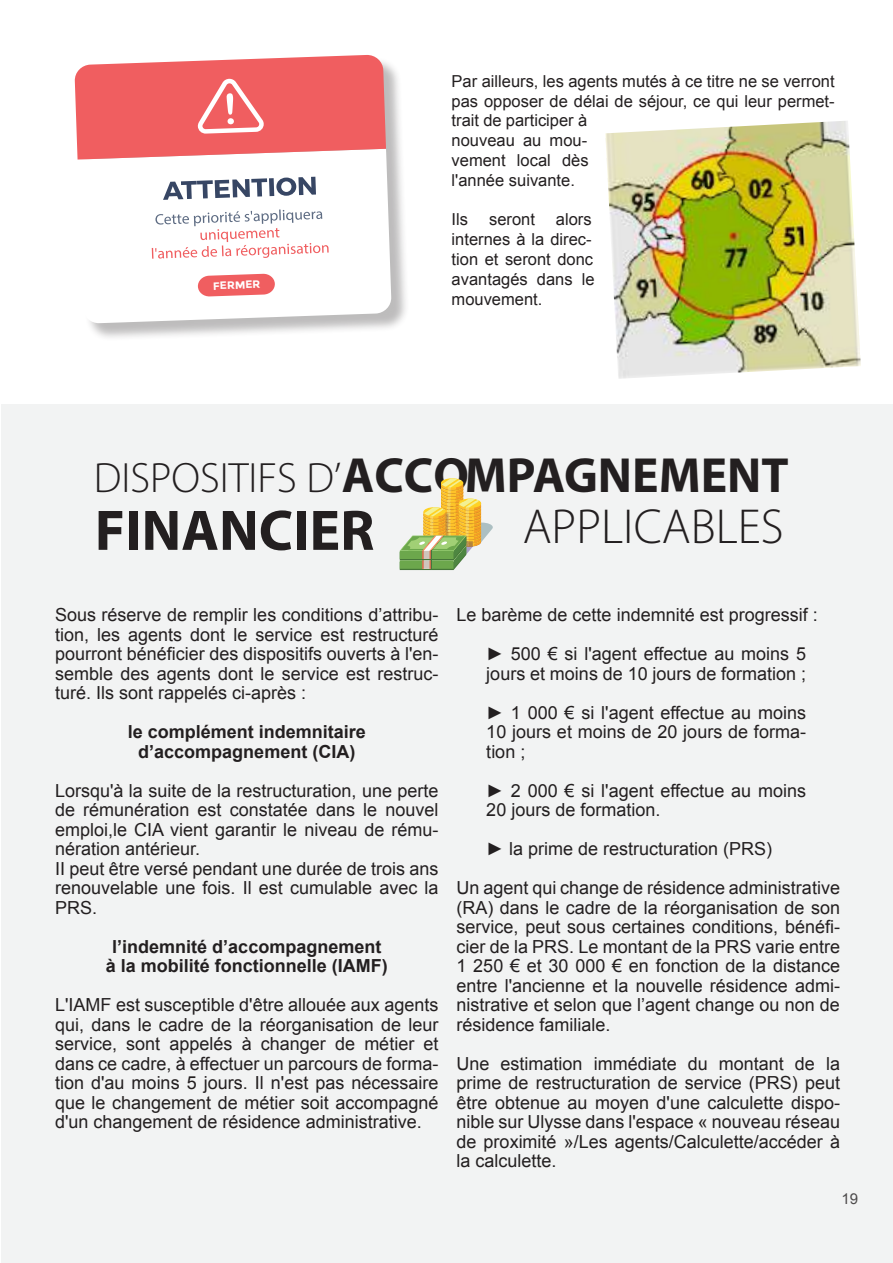
<style>
.page{position:relative;width:893px;height:1263px;background:#fff}
.page>*{position:absolute;margin:0;border:0;box-sizing:border-box;transform-origin:0 0}
.t1{font:700 57.6px "Myriad Pro";color:#231f20}
.t2{font:700 49.65px "Myriad Pro";color:#231f20}
.t3{font:300 49.35px "Myriad Pro";color:#231f20}
.t4{font:18px/19.5px "Arial";color:#231f20}
.t5{font:700 18px/19.5px "Arial";color:#231f20;text-align:center}
.t6{font:16.5px/19.8px "Arial";color:#231f20}
.t7{font:15px "Arial";color:#231f20}
.t8{font:700 10.65px "Montserrat";color:#fff}
.s1{font-weight:300;font-size:42.6px}
</style>
<div class="page">
<div style="left:1px;top:404px;width:892px;height:859px;background:#f2f3f3"></div>
<svg style="left:400px;top:478px;width:93px;height:92px"></svg>
<img style="left:442px;top:496px;width:39px;height:36px">
<img style="left:605px;top:121px;width:256px;height:258px">
<div style="left:77px;top:57px;width:333px;height:285px;background:#231f20;opacity:.3"></div>
<svg style="left:78px;top:149px;width:313px;height:174px"></svg>
<svg style="left:152px;top:209px;width:177px;height:50px"></svg>
<svg style="left:163px;top:177px;width:153px;height:23px"></svg>
<svg style="left:198px;top:274px;width:77px;height:23px;background:#f27778"></svg>
<svg style="left:75px;top:55px;width:311px;height:105px;background:#f17475"></svg>
<p class="t8" style="left:213px;top:279px;width:49px;rotate:-2deg">FERMER</p>
<p class="t6" style="left:452px;top:71px;width:385px">Par ailleurs, les agents mutés à ce titre ne se verront pas opposer de délai de séjour, ce qui leur permet&shy;trait de participer à<br>nouveau au mou-<br>vement local dès<br>l'année suivante.</p>
<p class="t6" style="left:452px;top:210px;width:18px">Ils</p>
<p class="t6" style="left:489px;top:210px;width:47px">seront</p>
<p class="t6" style="left:452px;top:210px;width:145px;text-indent:104px">alors internes à la direc&shy;tion et seront donc avantagés dans le mouvement.</p>
<h2 class="t2" style="left:94px;top:443px;width:696px"><span class="s1">DISPOSITIFS D’</span>ACCOMPAGNEMENT</h2>
<h3 class="t3" style="left:523px;top:497px;width:263px">APPLICABLES</h3>
<h1 class="t1" style="left:95px;top:493px;width:281px">FINANCIER</h1>
<p class="t4" style="left:55px;top:605px;width:385px;text-align:justify">Sous réserve de remplir les conditions d’attribu&shy;tion, les agents dont le service est restructuré pourront bénéficier des dispositifs ouverts à l'en&shy;semble des agents dont le service est restruc&shy;turé. Ils sont rappelés ci-après :</p>
<p class="t5" style="left:128px;top:723px;width:240px">le complément indemnitaire d’accompagnement (CIA)</p>
<p class="t4" style="left:55px;top:781px;width:385px">Lorsqu'à la suite de la restructuration, une perte de rémunération est constatée dans le nouvel emploi,le CIA vient garantir le niveau de rému&shy;nération antérieur.<br>II peut être versé pendant une durée de trois ans renouvelable une fois. Il est cumulable avec la PRS.</p>
<p class="t5" style="left:106px;top:937px;width:284px">l’indemnité d’accompagnement à la mobilité fonctionnelle (IAMF)</p>
<p class="t4" style="left:55px;top:995px;width:385px;text-align:justify">L'IAMF est susceptible d'être allouée aux agents qui, dans le cadre de la réorganisation de leur service, sont appelés à changer de métier et dans ce cadre, à effectuer un parcours de forma&shy;tion d'au moins 5 jours. Il n'est pas nécessaire que le changement de métier soit accompagné d'un changement de résidence administrative.</p>
<p class="t4" style="left:486px;top:596px;width:333px;line-height:39px;text-indent:-30px">Le barème de cette indemnité est progressif : ► 500 € si l'agent effectue au moins 5</p>
<p class="t4" style="left:486px;top:654px;width:321px;line-height:39px">jours et moins de 10 jours de formation ; ► 1 000 € si l'agent effectue au moins</p>
<p class="t4" style="left:486px;top:722px;width:321px">10 jours et moins de 20 jours de forma&shy;tion ;</p>
<p class="t4" style="left:486px;top:781px;width:321px">► 2 000 € si l'agent effectue au moins<br>20 jours de formation.</p>
<p class="t4" style="left:457px;top:830px;width:385px;line-height:39px;text-indent:30px">► la prime de restructuration (PRS)<br>Un agent qui change de résidence administrative</p>
<p class="t4" style="left:457px;top:898px;width:385px;text-align:justify">(RA) dans le cadre de la réorganisation de son service, peut sous certaines conditions, bénéfi&shy;cier de la PRS. Le montant de la PRS varie entre 1 250 € et 30 000 € en fonction de la distance entre l'ancienne et la nouvelle résidence admi&shy;nistrative et selon que l’agent change ou non de résidence familiale.</p>
<p class="t4" style="left:457px;top:1054px;width:385px;text-align:justify">Une estimation immédiate du montant de la prime de restructuration de service (PRS) peut être obtenue au moyen d'une calculette dispo&shy;nible sur Ulysse dans l'espace « nouveau réseau de proximité »/Les agents/Calculette/accéder à la calculette.</p>
<p class="t7" style="left:841px;top:1189px;width:18px">19</p>
</div>
